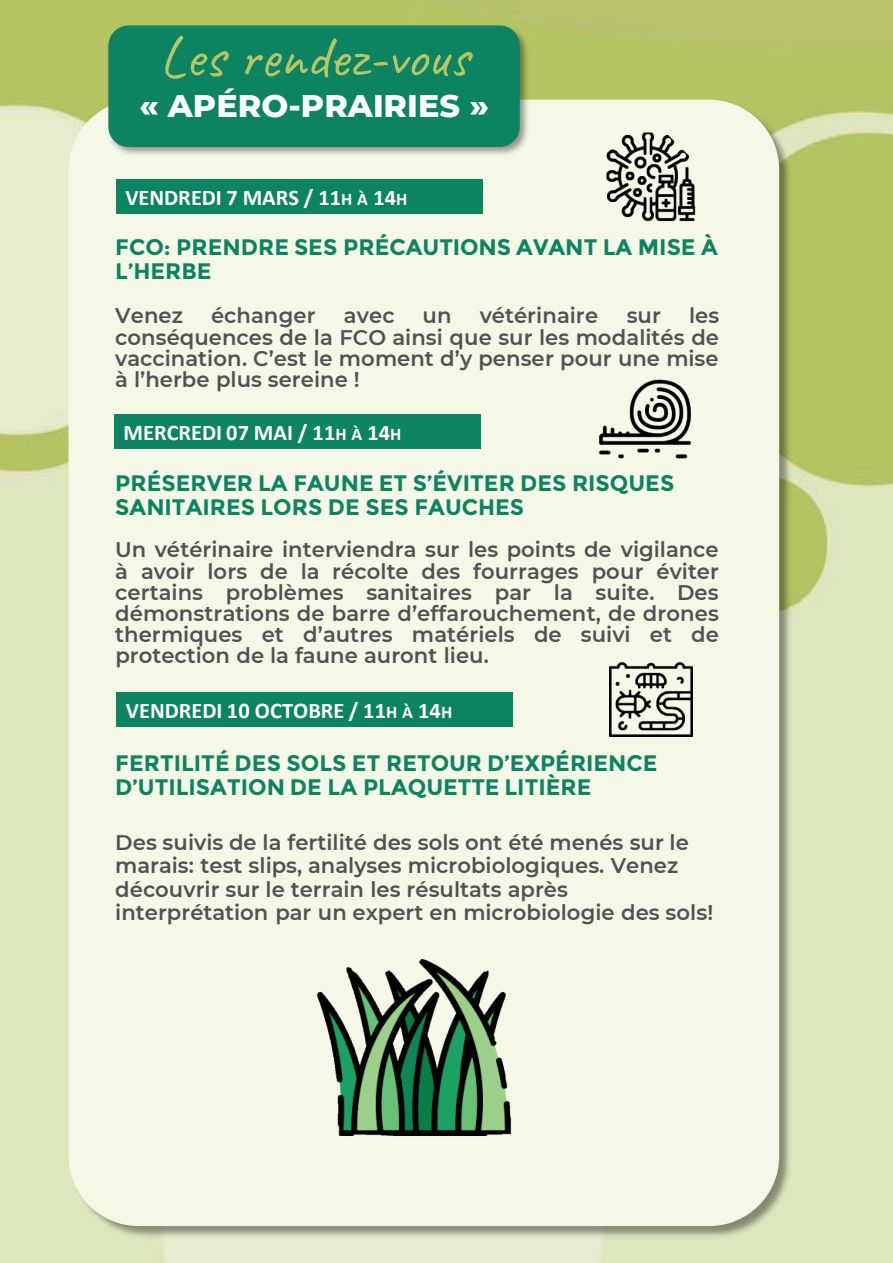
<style>
.page{position:relative;width:893px;height:1263px;background:#fff}
.page>*{position:absolute;margin:0;border:0;box-sizing:border-box;transform-origin:0 0}
.t1{font:59.25px "Caveat Roman";color:#b6c566}
.t2{font:800 31.8px "Montserrat";color:#fff}
.t3{font:700 22.5px/23.4px "Montserrat";color:#0c8361}
.t4{font:700 22.35px/23.4px "Montserrat";color:#0c8361}
.t5{font:700 22.35px "Calibri";color:#fff}
.t6{font:600 21.15px/21.3px "Montserrat";color:#4f5252;text-align:justify}
.s1{font-size:17.85px}
</style>
<div class="page">
<img style="left:0;top:0;width:893px;height:1263px">
<img style="left:67px;top:98px;width:728px;height:1144px">
<div style="left:69px;top:100px;width:710px;height:1126px;background:#f5f8e7;border-radius:70px"></div>
<img style="left:104px;top:21px;width:428px;height:134px">
<div style="left:108px;top:25px;width:412px;height:122px;background:#0c8361;border-radius:20px"></div>
<div style="left:116px;top:180px;width:367px;height:34px;background:#0c8361"></div>
<div style="left:114px;top:414px;width:367px;height:34px;background:#0c8361"></div>
<div style="left:116px;top:692px;width:397px;height:35px;background:#0c8361"></div>
<img style="left:606px;top:132px;width:90px;height:90px">
<img style="left:610px;top:662px;width:82px;height:74px">
<img style="left:316px;top:959px;width:196px;height:177px">
<img style="left:599px;top:379px;width:92px;height:80px">
<h1 class="t1" style="left:159px;top:19px;width:311px">Les rendez-vous</h1>
<h2 class="t2" style="left:139px;top:83px;width:351px">« APÉRO-PRAIRIES »</h2>
<p class="t5" style="left:125px;top:182px;width:284px">VENDREDI 7 MARS / 11<span class="s1">H À</span> 14<span class="s1">H</span></p>
<p class="t3" style="left:115px;top:236px;width:604px">FCO: PRENDRE SES PRÉCAUTIONS AVANT LA MISE À<br>L’HERBE</p>
<p class="t6" style="left:115px;top:304px;width:69px">Venez</p>
<p class="t6" style="left:211px;top:304px;width:106px">échanger</p>
<p class="t6" style="left:344px;top:304px;width:52px">avec</p>
<p class="t6" style="left:423px;top:304px;width:30px">un</p>
<p class="t6" style="left:480px;top:304px;width:120px">vétérinaire</p>
<p class="t6" style="left:627px;top:304px;width:36px">sur</p>
<p class="t6" style="left:115px;top:304px;width:605px;text-indent:574px">les conséquences de la FCO ainsi que sur les modalités de vaccination. C’est le moment d’y penser pour une mise à l’herbe plus sereine !</p>
<p class="t5" style="left:124px;top:417px;width:279px">MERCREDI 07 MAI / 11<span class="s1">H À</span> 14<span class="s1">H</span></p>
<p class="t4" style="left:115px;top:472px;width:561px">PRÉSERVER LA FAUNE ET S’ÉVITER DES RISQUES<br>SANITAIRES LORS DE SES FAUCHES</p>
<p class="t6" style="left:115px;top:538px;width:605px">Un vétérinaire interviendra sur les points de vigilance à avoir lors de la récolte des fourrages pour éviter certains problèmes sanitaires par la suite. Des démonstrations de barre d’effarouchement, de drones thermiques et d’autres matériels de suivi et de protection de la faune auront lieu.</p>
<p class="t5" style="left:126px;top:695px;width:328px">VENDREDI 10 OCTOBRE / 11<span class="s1">H À</span> 14<span class="s1">H</span></p>
<p class="t4" style="left:115px;top:751px;width:544px">FERTILITÉ DES SOLS ET RETOUR D’EXPÉRIENCE</p>
<p class="t3" style="left:115px;top:775px;width:478px">D’UTILISATION DE LA PLAQUETTE LITIÈRE</p>
<p class="t6" style="left:115px;top:830px;width:599px;line-height:23.4px;text-align:left">Des suivis de la fertilité des sols ont été menés sur le marais: test slips, analyses microbiologiques. Venez découvrir sur le terrain les résultats après interprétation par un expert en microbiologie des sols!</p>
</div>
